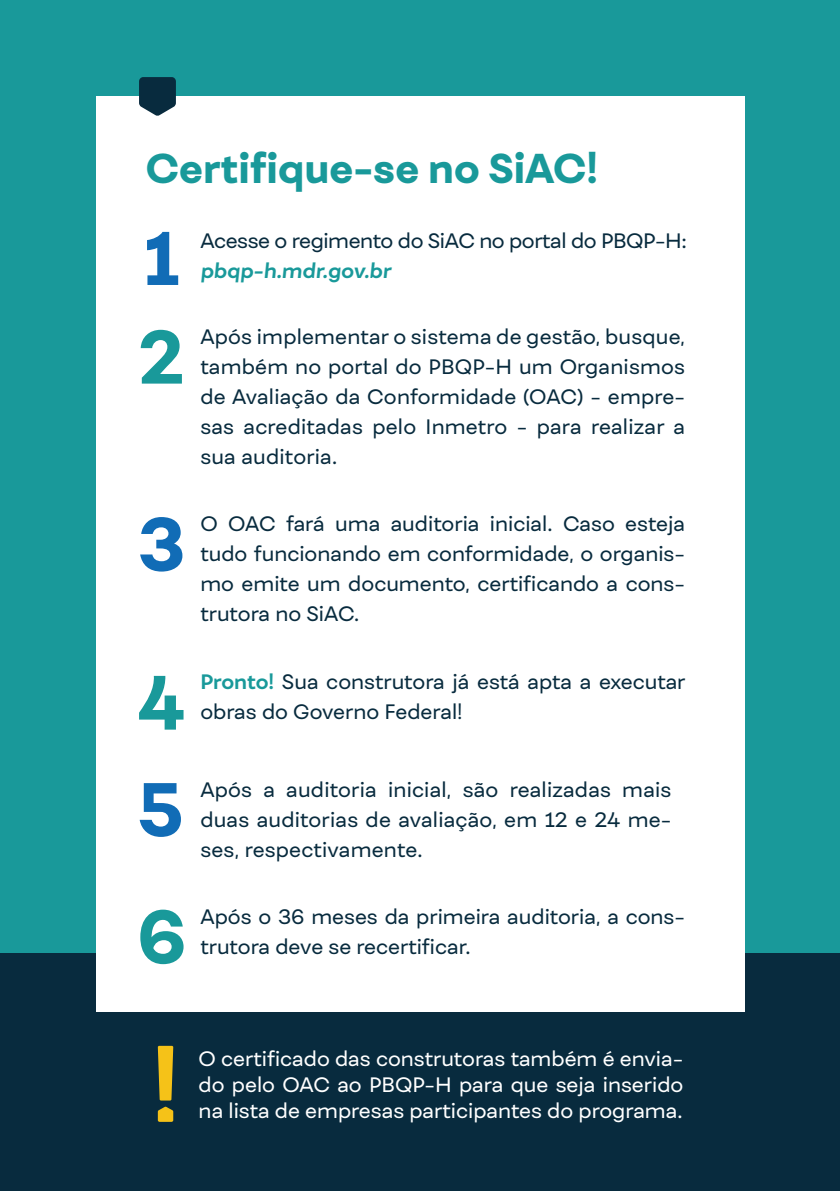
<style>
.page{position:relative;width:840px;height:1191px;background:#fff}
.page>*{position:absolute;margin:0;border:0;box-sizing:border-box;transform-origin:0 0}
.t1{font:800 72.6px "Fibra";color:#116cb6}
.t2{font:800 72.6px "Fibra";color:#19999a}
.t3{font:800 40px "Fibra";color:#19999a}
.t4{font:20px/30px "Fibra";color:#082b3e;text-align:justify}
.t5{font:20px/26px "Fibra";color:#fff;text-align:justify}
.t6{font:20px "Fibra";letter-spacing:-.02em;color:#082b3e}
.t7{font:italic 700 20px "Fibra";color:#19999a}
.s1{font-weight:700;color:#19999a}
</style>
<div class="page">
<div style="left:0;top:0;width:839px;height:1191px;background:#19999a"></div>
<div style="left:0;top:954px;width:839px;height:237px;background:#082b3e"></div>
<svg style="left:158px;top:1106px;width:15px;height:15px"></svg>
<svg style="left:158px;top:1045px;width:15px;height:55px"></svg>
<div style="left:96px;top:96px;width:647px;height:916px;background:#fff"></div>
<svg style="left:139px;top:77px;width:37px;height:39px"></svg>
<p class="t3" style="left:146px;top:142px;width:453px">Certifique-se no SiAC!</p>
<p class="t1" style="left:143px;top:212px;width:38px">1</p>
<p class="t2" style="left:138px;top:310px;width:48px">2</p>
<p class="t6" style="left:200px;top:228px;width:487px">Acesse o regimento do SiAC no portal do PBQP-H:</p>
<p class="t7" style="left:200px;top:258px;width:192px">pbqp-h.mdr.gov.br</p>
<p class="t4" style="left:200px;top:321px;width:486px">Após implementar o sistema de gestão, busque, também no portal do PBQP-H um Organismos de Avaliação da Conformidade (OAC) - empre&shy;sas acreditadas pelo Inmetro - para realizar a sua auditoria.</p>
<p class="t1" style="left:137px;top:497px;width:50px">3</p>
<p class="t4" style="left:200px;top:509px;width:486px">O OAC fará uma auditoria inicial. Caso esteja tudo funcionando em conformidade, o organis&shy;mo emite um documento, certificando a cons&shy;trutora no SiAC.</p>
<p class="t2" style="left:137px;top:655px;width:49px">4</p>
<p class="t4" style="left:200px;top:667px;width:486px"><span class="s1">Pronto!</span> Sua construtora já está apta a executar obras do Governo Federal!</p>
<p class="t1" style="left:137px;top:763px;width:47px">5</p>
<p class="t4" style="left:200px;top:774px;width:472px">Após a auditoria inicial, são realizadas mais duas auditorias de avaliação, em 12 e 24 me&shy;ses, respectivamente.</p>
<p class="t2" style="left:137px;top:890px;width:51px">6</p>
<p class="t4" style="left:200px;top:901px;width:486px">Após o 36 meses da primeira auditoria, a cons&shy;trutora deve se recertificar.</p>
<p class="t5" style="left:198px;top:1045px;width:486px">O certificado das construtoras também é envia&shy;do pelo OAC ao PBQP-H para que seja inserido na lista de empresas participantes do programa.</p>
</div>
